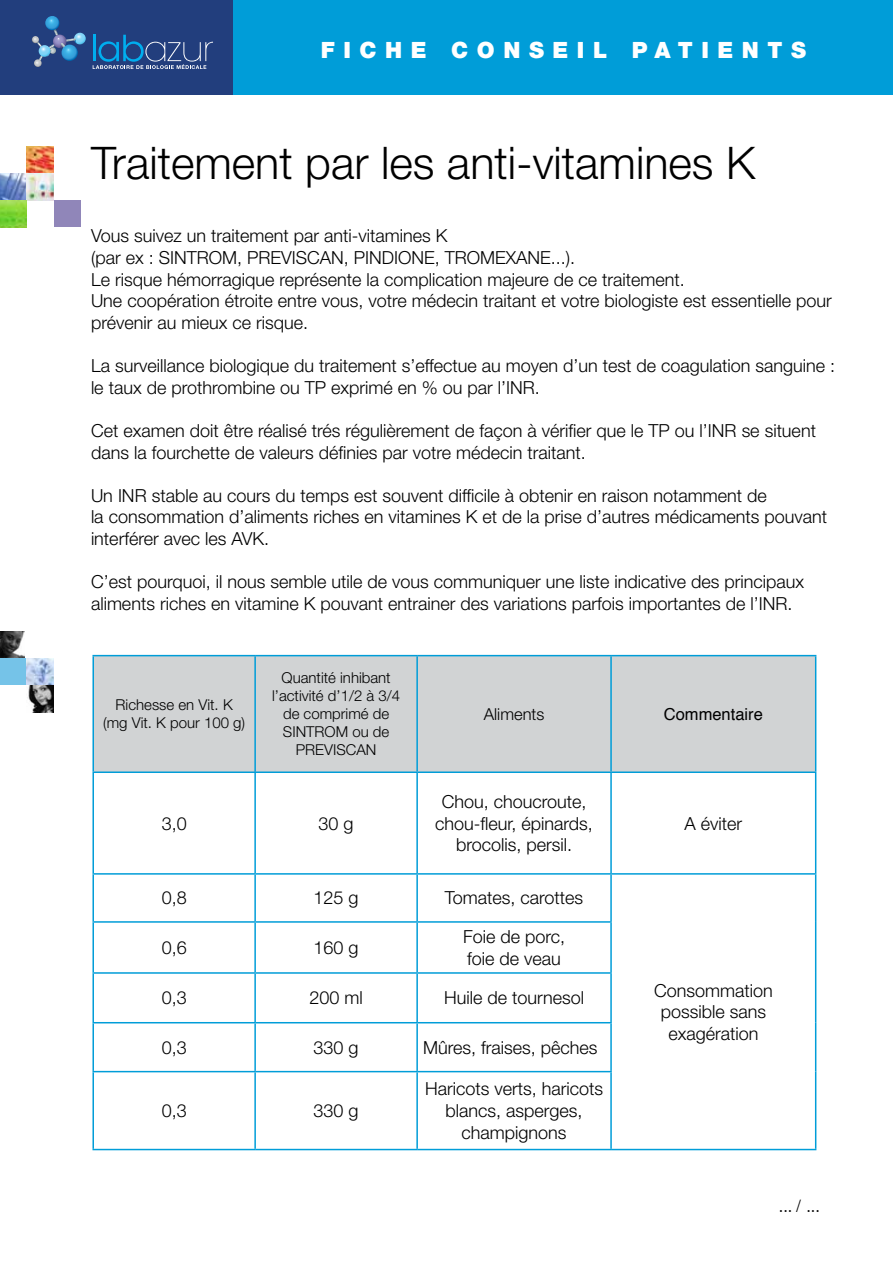
<style>
.page{position:relative;width:893px;height:1263px;background:#fff}
.page>*{position:absolute;margin:0;border:0;box-sizing:border-box;transform-origin:0 0}
.t1{font:300 45px "Helvetica Neue LT Std";color:#000}
.t2{font:900 22.5px "Helvetica Neue LT Std";letter-spacing:.38em;color:#fff}
.t3{font:300 18px/21.6px "Helvetica Neue LT Std";color:#000}
.t4{font:18px "Times";color:#000}
.t5{font:16.5px "Helvetica";color:#000}
.t6{font:300 16.5px "Helvetica Neue LT Std";color:#000}
.t7{font:300 15px/18px "Helvetica Neue LT Std";color:#000;text-align:center}
</style>
<div class="page">
<div style="left:0;top:0;width:234px;height:95px;background:#223e7d"></div>
<svg style="left:45px;top:16px;width:15px;height:14px"></svg>
<svg style="left:93px;top:35px;width:120px;height:34px"></svg>
<svg style="left:32px;top:28px;width:54px;height:39px"></svg>
<div style="left:234px;top:0;width:659px;height:95px;background:#009dd8"></div>
<div style="left:94px;top:656px;width:721px;height:115px;background:#d1d3d4"></div>
<svg style="left:94px;top:773px;width:721px;height:376px"></svg>
<svg style="left:256px;top:773px;width:160px;height:376px"></svg>
<hr style="left:92px;top:773px;width:2px;height:100px;background:#009dd8">
<hr style="left:610px;top:773px;width:2px;height:100px;background:#009dd8">
<hr style="left:815px;top:773px;width:1px;height:100px;background:#009dd8">
<hr style="left:92px;top:873px;width:163px;height:2px;background:#009dd8">
<hr style="left:92px;top:875px;width:2px;height:46px;background:#009dd8">
<hr style="left:417px;top:873px;width:194px;height:2px;background:#009dd8">
<hr style="left:611px;top:873px;width:205px;height:2px;background:#009dd8">
<hr style="left:610px;top:875px;width:2px;height:46px;background:#009dd8">
<hr style="left:815px;top:875px;width:1px;height:47px;background:#009dd8">
<hr style="left:92px;top:921px;width:163px;height:2px;background:#009dd8">
<hr style="left:92px;top:923px;width:2px;height:49px;background:#009dd8">
<hr style="left:417px;top:921px;width:195px;height:2px;background:#009dd8">
<hr style="left:610px;top:923px;width:2px;height:49px;background:#009dd8">
<hr style="left:815px;top:922px;width:1px;height:51px;background:#009dd8">
<hr style="left:92px;top:972px;width:163px;height:2px;background:#009dd8">
<hr style="left:92px;top:974px;width:2px;height:48px;background:#009dd8">
<hr style="left:417px;top:972px;width:195px;height:2px;background:#009dd8">
<hr style="left:610px;top:974px;width:2px;height:48px;background:#009dd8">
<hr style="left:815px;top:973px;width:1px;height:50px;background:#009dd8">
<hr style="left:92px;top:1022px;width:163px;height:1px;background:#009dd8">
<hr style="left:92px;top:1023px;width:2px;height:48px;background:#009dd8">
<hr style="left:417px;top:1022px;width:195px;height:1px;background:#009dd8">
<hr style="left:610px;top:1023px;width:2px;height:48px;background:#009dd8">
<hr style="left:815px;top:1023px;width:1px;height:48px;background:#009dd8">
<hr style="left:92px;top:1071px;width:163px;height:1px;background:#009dd8">
<hr style="left:92px;top:1072px;width:2px;height:77px;background:#009dd8">
<hr style="left:417px;top:1071px;width:195px;height:1px;background:#009dd8">
<hr style="left:610px;top:1072px;width:2px;height:77px;background:#009dd8">
<hr style="left:815px;top:1071px;width:1px;height:78px;background:#009dd8">
<hr style="left:92px;top:1149px;width:163px;height:1px;background:#009dd8">
<hr style="left:417px;top:1149px;width:194px;height:1px;background:#009dd8">
<hr style="left:611px;top:1149px;width:205px;height:1px;background:#009dd8">
<hr style="left:254px;top:773px;width:2px;height:100px;background:#009dd8">
<hr style="left:416px;top:773px;width:2px;height:100px;background:#009dd8">
<hr style="left:255px;top:873px;width:162px;height:2px;background:#009dd8">
<hr style="left:254px;top:875px;width:2px;height:46px;background:#009dd8">
<hr style="left:416px;top:875px;width:2px;height:46px;background:#009dd8">
<hr style="left:255px;top:921px;width:162px;height:2px;background:#009dd8">
<hr style="left:254px;top:923px;width:2px;height:49px;background:#009dd8">
<hr style="left:416px;top:923px;width:2px;height:49px;background:#009dd8">
<hr style="left:255px;top:972px;width:162px;height:2px;background:#009dd8">
<hr style="left:254px;top:974px;width:2px;height:48px;background:#009dd8">
<hr style="left:416px;top:974px;width:2px;height:48px;background:#009dd8">
<hr style="left:255px;top:1022px;width:162px;height:1px;background:#009dd8">
<hr style="left:254px;top:1023px;width:2px;height:48px;background:#009dd8">
<hr style="left:416px;top:1023px;width:2px;height:48px;background:#009dd8">
<hr style="left:255px;top:1071px;width:162px;height:1px;background:#009dd8">
<hr style="left:254px;top:1072px;width:2px;height:77px;background:#009dd8">
<hr style="left:416px;top:1072px;width:2px;height:77px;background:#009dd8">
<hr style="left:255px;top:1149px;width:162px;height:1px;background:#009dd8">
<hr style="left:92px;top:655px;width:164px;height:1px;background:#009dd8">
<hr style="left:92px;top:656px;width:2px;height:115px;background:#009dd8">
<hr style="left:92px;top:771px;width:164px;height:2px;background:#009dd8">
<hr style="left:256px;top:655px;width:161px;height:1px;background:#009dd8">
<hr style="left:416px;top:656px;width:2px;height:115px;background:#009dd8">
<hr style="left:254px;top:771px;width:163px;height:2px;background:#009dd8">
<hr style="left:254px;top:656px;width:2px;height:115px;background:#009dd8">
<hr style="left:417px;top:655px;width:194px;height:1px;background:#009dd8">
<hr style="left:611px;top:655px;width:205px;height:1px;background:#009dd8">
<hr style="left:610px;top:656px;width:2px;height:115px;background:#009dd8">
<hr style="left:815px;top:656px;width:1px;height:115px;background:#009dd8">
<hr style="left:417px;top:771px;width:194px;height:2px;background:#009dd8">
<hr style="left:611px;top:771px;width:205px;height:2px;background:#009dd8">
<img style="left:27px;top:147px;width:27px;height:27px">
<img style="left:0;top:174px;width:27px;height:26px">
<svg style="left:27px;top:174px;width:27px;height:26px"></svg>
<img style="left:0;top:200px;width:27px;height:27px">
<div style="left:54px;top:200px;width:27px;height:27px;background:#9086b9"></div>
<img style="left:0;top:631px;width:25px;height:27px">
<div style="left:0;top:658px;width:27px;height:27px;background:#75c3e8"></div>
<img style="left:27px;top:658px;width:27px;height:27px">
<svg style="left:27px;top:685px;width:27px;height:27px"></svg>
<p class="t2" style="left:321px;top:36px;width:487px">FICHE CONSEIL PATIENTS</p>
<h1 class="t1" style="left:91px;top:135px;width:666px">Traitement par les anti-vitamines K</h1>
<p class="t3" style="left:91px;top:225px;width:742px">Vous suivez un traitement par anti-vitamines K<br>(par ex : SINTROM, PREVISCAN, PINDIONE, TROMEXANE...).<br>Le risque hémorragique représente la complication majeure de ce traitement.<br>Une coopération étroite entre vous, votre médecin traitant et votre biologiste est essentielle pour prévenir au mieux ce risque.</p>
<p class="t3" style="left:91px;top:354px;width:746px">La surveillance biologique du traitement s’effectue au moyen d’un test de coagulation sanguine : le taux de prothrombine ou TP exprimé en % ou par l’INR.</p>
<p class="t3" style="left:91px;top:419px;width:726px">Cet examen doit être réalisé trés régulièrement de façon à vérifier que le TP ou l’INR se situent dans la fourchette de valeurs définies par votre médecin traitant.</p>
<p class="t3" style="left:91px;top:484px;width:738px">Un INR stable au cours du temps est souvent difficile à obtenir en raison notamment de<br>la consommation d’aliments riches en vitamines K et de la prise d’autres médicaments pouvant interférer avec les AVK.</p>
<p class="t3" style="left:91px;top:570px;width:715px">C’est pourquoi, il nous semble utile de vous communiquer une liste indicative des principaux aliments riches en vitamine K pouvant entrainer des variations parfois importantes de l’INR.</p>
<p class="t7" style="left:103px;top:696px;width:144px">Richesse en Vit. K (mg Vit. K pour 100 g)</p>
<p class="t7" style="left:272px;top:669px;width:130px">Quantité inhibant l’activité d’1/2 à 3/4 de comprimé de<br>SINTROM ou de<br>PREVISCAN</p>
<p class="t3" style="left:162px;top:812px;width:27px">3,0</p>
<p class="t3" style="left:319px;top:812px;width:37px">30 g</p>
<p class="t6" style="left:484px;top:704px;width:62px">Aliments</p>
<p class="t5" style="left:664px;top:702px;width:101px">Commentaire</p>
<p class="t3" style="left:435px;top:790px;width:159px;text-align:center">Chou, choucroute, chou-fleur, épinards, brocolis, persil.</p>
<p class="t3" style="left:684px;top:812px;width:59px">A éviter</p>
<p class="t3" style="left:162px;top:887px;width:27px">0,8</p>
<p class="t3" style="left:314px;top:887px;width:47px">125 g</p>
<p class="t3" style="left:445px;top:887px;width:140px">Tomates, carottes</p>
<p class="t3" style="left:162px;top:936px;width:27px">0,6</p>
<p class="t3" style="left:314px;top:936px;width:47px">160 g</p>
<p class="t3" style="left:463px;top:925px;width:104px">Foie de porc, foie de veau</p>
<p class="t3" style="left:162px;top:987px;width:27px">0,3</p>
<p class="t3" style="left:309px;top:987px;width:55px">200 ml</p>
<p class="t3" style="left:444px;top:987px;width:142px">Huile de tournesol</p>
<p class="t3" style="left:162px;top:1036px;width:27px">0,3</p>
<p class="t3" style="left:314px;top:1036px;width:47px">330 g</p>
<p class="t3" style="left:423px;top:1036px;width:176px">Mûres, fraises, pêches</p>
<p class="t3" style="left:162px;top:1099px;width:27px">0,3</p>
<p class="t3" style="left:314px;top:1099px;width:47px">330 g</p>
<p class="t3" style="left:425px;top:1078px;width:180px;text-align:center">Haricots verts, haricots blancs, asperges, champignons</p>
<p class="t3" style="left:654px;top:979px;width:120px;text-align:center">Consommation possible sans exagération</p>
<p class="t4" style="left:778px;top:1189px;width:43px">... / ...</p>
</div>
